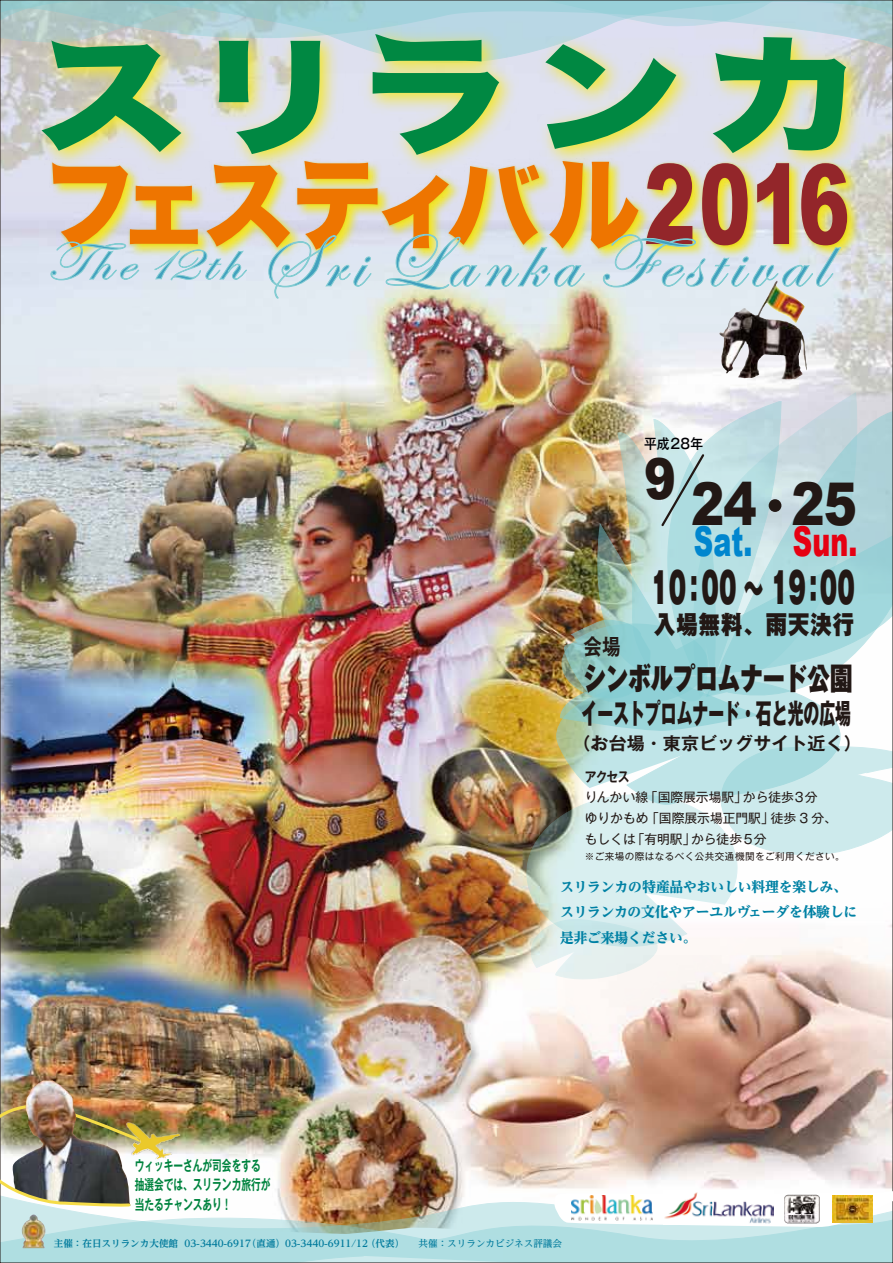
<style>
.page{position:relative;width:893px;height:1263px;background:#fff}
.page>*{position:absolute;margin:0;border:0;box-sizing:border-box;transform-origin:0 0}
.t1{font:900 58.95px "Arial";color:#221815;scale:.85 1}
.t2{font:900 41.1px "Gothic MB101 Pro";color:#221815;scale:.56 1}
.t3{font:900 41.1px "Arial";color:#0086ce;scale:.66 1}
.t4{font:900 30.6px "Gothic MB101 Pro";color:#221815;scale:.73 1}
.t5{font:800 27.75px "Gothic MB101 Pro";color:#221815;scale:.57 1}
.t6{font:900 25.05px "Gothic MB101 Pro";letter-spacing:.05em;color:#221815;scale:.85 1}
.t7{font:700 22.05px "Gothic MB101 Pro De";color:#221815;scale:.84 1}
.t8{font:700 17.55px "Gothic MB101 Pro De";color:#221815}
.t9{font:700 14.4px/19.5px "Gothic MB101 Pro De";color:#00833e;scale:.68 1}
.t10{font:500 14.1px "Gothic MB101 Pro";letter-spacing:.025em;color:#000004;scale:.91 1}
.t11{font:800 13.95px/25.5px "UD Reimin Pro";letter-spacing:-.01em;color:#0081a4}
.t12{font:700 13.8px "Gothic MB101 Pro De";color:#221815;scale:.84 1}
.t13{font:12.75px/21px "Gothic MB101 Pro";color:#221815}
.t14{font:700 9.6px "UD Reimin Pro";color:#007a9c}
.t15{font:9.6px "Gothic MB101 Pro";letter-spacing:.045em;color:#221815}
.t16{font:500 9.6px "UD Reimin Pro";color:#007a9c}
.s1{color:#e60012}
</style>
<div class="page">
<img style="left:2px;top:311px;width:889px;height:870px">
<svg style="left:693px;top:393px;width:164px;height:8px"></svg>
<img style="left:277px;top:1181px;width:614px;height:13px">
<svg style="left:2px;top:1194px;width:889px;height:67px;fill:#afdee2"></svg>
<img style="left:320px;top:2px;width:571px;height:107px">
<img style="left:2px;top:109px;width:889px;height:202px">
<img style="left:49px;top:158px;width:592px;height:94px">
<img style="left:643px;top:160px;width:207px;height:88px">
<svg style="left:2px;top:2px;width:318px;height:152px"></svg>
<svg style="left:373px;top:34px;width:126px;height:121px"></svg>
<svg style="left:545px;top:44px;width:131px;height:105px"></svg>
<svg style="left:713px;top:37px;width:133px;height:116px"></svg>
<svg style="left:50px;top:161px;width:797px;height:142px"></svg>
<img style="left:526px;top:401px;width:365px;height:578px">
<img style="left:22px;top:1214px;width:23px;height:34px">
<svg style="left:551px;top:1189px;width:342px;height:38px"></svg>
<img style="left:784px;top:1195px;width:36px;height:28px">
<img style="left:572px;top:1196px;width:81px;height:26px">
<img style="left:664px;top:1190px;width:110px;height:35px">
<img style="left:832px;top:1195px;width:41px;height:27px">
<img style="left:149px;top:1110px;width:34px;height:61px">
<img style="left:12px;top:1080px;width:118px;height:25px">
<img style="left:1px;top:1105px;width:148px;height:103px">
<img style="left:719px;top:288px;width:84px;height:91px">
<p class="t10" style="left:644px;top:432px;width:67px">平成28年</p>
<h1 class="t1" style="left:644px;top:471px;width:252px"><sup>9</sup> 24 25</h1>
<h2 class="t3" style="left:694px;top:519px;width:249px">Sat. <span class="s1">Sun.</span></h2>
<h2 class="t2" style="left:651px;top:553px;width:365px">10：00 ～ 19：00</h2>
<h3 class="t6" style="left:654px;top:603px;width:237px">入場無料、雨天決行</h3>
<h3 class="t7" style="left:584px;top:628px;width:46px">会場</h3>
<h3 class="t4" style="left:584px;top:652px;width:370px">シンボルプロムナード公園</h3>
<h3 class="t5" style="left:582px;top:690px;width:474px">イーストプロムナード・石と光の広場</h3>
<h3 class="t8" style="left:572px;top:728px;width:291px">（お台場・東京ビッグサイト近く）</h3>
<p class="t12" style="left:585px;top:765px;width:55px">アクセス</p>
<p class="t13" style="left:585px;top:784px;width:254px">りんかい線「国際展示場駅」から徒歩3分<br>ゆりかもめ「国際展示場正門駅」徒歩 3 分、もしくは「有明駅」から徒歩5分</p>
<p class="t15" style="left:585px;top:849px;width:261px">※ご来場の際はなるべく公共交通機関をご利用ください。</p>
<p class="t9" style="left:135px;top:1154px;width:201px">ウィッキーさんが司会をする抽選会では、スリランカ旅行が当たるチャンスあり！</p>
<p class="t11" style="left:560px;top:874px;width:299px">スリランカの特産品やおいしい料理を楽しみ、スリランカの文化やアーユルヴェーダを体験しに是非ご来場ください。</p>
<p class="t14" style="left:54px;top:1235px;width:352px">主催：在日スリランカ大使館 03-3440-6917（直通）03-3440-6911/12（代表）</p>
<p class="t16" style="left:419px;top:1235px;width:145px">共催：スリランカビジネス評議会</p>
</div>
